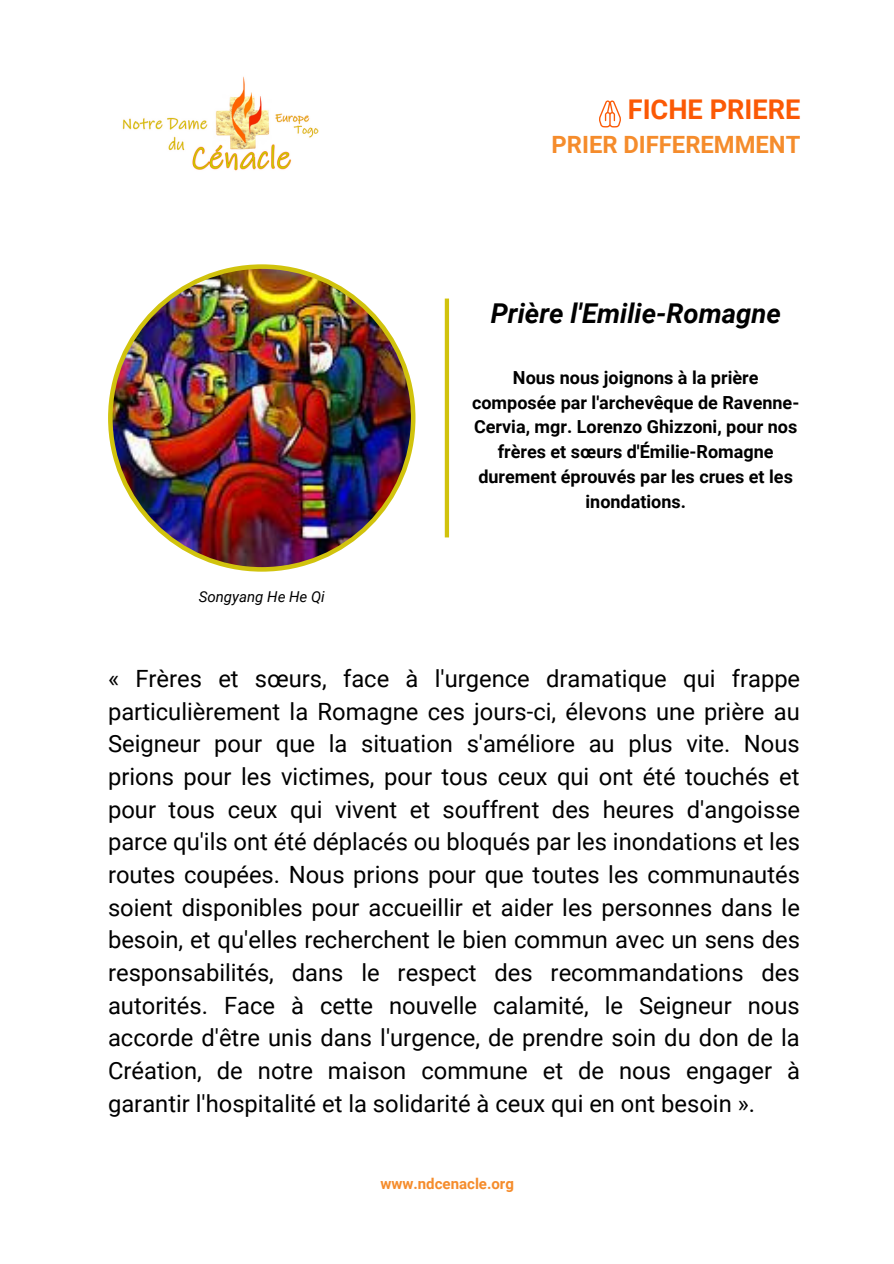
<style>
.page{position:relative;width:894px;height:1264px;background:#fff}
.page>*{position:absolute;margin:0;border:0;box-sizing:border-box;transform-origin:0 0}
.t1{font:italic 700 27.3px "Roboto";color:#000}
.t2{font:700 27.15px "Roboto";color:#fb5905}
.t3{font:23.7px/32.7px "Roboto";color:#000;text-align:justify}
.t4{font:700 23.7px "Roboto";color:#f58c2c}
.t5{font:700 18px/24.8px "Roboto";color:#000;text-align:center}
.t6{font:700 15px "Roboto";color:#f58c2c}
.t7{font:italic 15px "Roboto";color:#000}
</style>
<div class="page">
<img style="left:122px;top:76px;width:197px;height:95px">
<svg style="left:599px;top:100px;width:22px;height:27px"></svg>
<svg style="left:444px;top:298px;width:5px;height:239px"></svg>
<svg style="left:108px;top:264px;width:307px;height:307px;fill:#d1c30d"></svg>
<img style="left:113px;top:269px;width:298px;height:298px;border-radius:50%">
<p class="t2" style="left:627px;top:93px;width:174px">FICHE PRIERE</p>
<p class="t4" style="left:551px;top:131px;width:250px">PRIER DIFFEREMMENT</p>
<p class="t1" style="left:490px;top:297px;width:292px">Prière l'Emilie-Romagne</p>
<p class="t7" style="left:199px;top:588px;width:127px">Songyang He He Qi</p>
<p class="t5" style="left:472px;top:365px;width:329px">Nous nous joignons à la prière composée par l'archevêque de Ravenne-<br>Cervia, mgr. Lorenzo Ghizzoni, pour nos frères et sœurs d'Émilie-Romagne durement éprouvés par les crues et les inondations.</p>
<p class="t3" style="left:108px;top:662px;width:693px">« Frères et sœurs, face à l'urgence dramatique qui frappe particulièrement la Romagne ces jours-ci, élevons une prière au Seigneur pour que la situation s'améliore au plus vite. Nous prions pour les victimes, pour tous ceux qui ont été touchés et pour tous ceux qui vivent et souffrent des heures d'angoisse parce qu'ils ont été déplacés ou bloqués par les inondations et les routes coupées. Nous prions pour que toutes les communautés soient disponibles pour accueillir et aider les personnes dans le besoin, et qu'elles recherchent le bien commun avec un sens des responsabilités, dans le respect des recommandations des autorités. Face à cette nouvelle calamité, le Seigneur nous accorde d'être unis dans l'urgence, de prendre soin du don de la Création, de notre maison commune et de nous engager à garantir l'hospitalité et la solidarité à ceux qui en ont besoin ».</p>
<p class="t6" style="left:380px;top:1175px;width:135px">www.ndcenacle.org</p>
</div>
